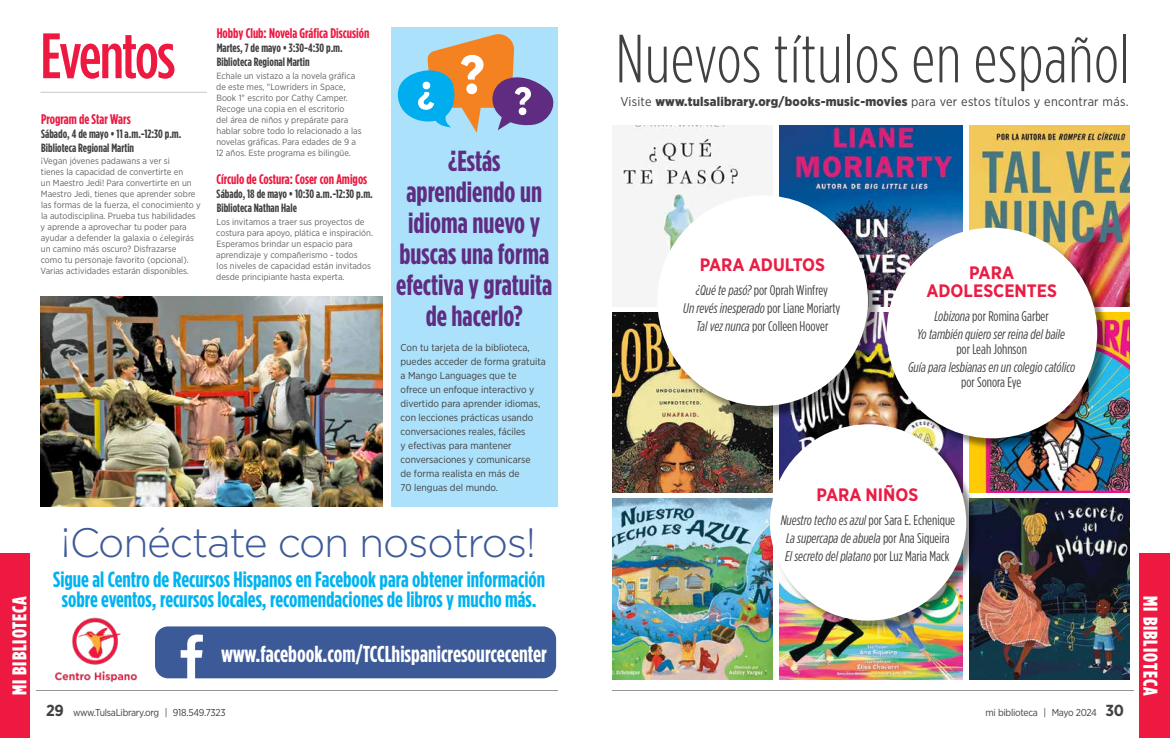
<style>
.page{position:relative;width:1170px;height:738px;background:#fff}
.page>*{position:absolute;margin:0;border:0;box-sizing:border-box;transform-origin:0 0}
.t1{font:300 68px "Gotham Condensed";letter-spacing:.01em;color:#414042}
.t2{font:500 64px "Gotham Condensed";letter-spacing:-.03em;color:#ed1941}
.t3{font:300 41px "Gotham";letter-spacing:-.03em;color:#3d5a98}
.t4{font:700 29px/31px "Gotham Condensed";color:#5f2c82;text-align:center}
.t5{font:700 23px "Gotham Condensed";color:#fff}
.t6{font:700 22px/19.5px "Gotham Condensed";color:#00b3f0;text-align:center}
.t7{font:900 20px "Gotham Condensed";letter-spacing:.05em;color:#fff}
.t8{font:700 18px/18px "Gotham Narrow";color:#e91d44;text-align:center}
.t9{font:italic 14px/18px "Gotham Condensed";color:#414042;text-align:center}
.t10{font:14px/18px "Gotham Condensed";color:#414042;text-align:center}
.t11{font:700 14px "Gotham Condensed";color:#ed1941}
.t12{font:12.7px "Gotham Narrow";letter-spacing:.02em;color:#414042}
.t13{font:700 12px/14px "Gotham Condensed";color:#414042}
.t14{font:10px/14px "Gotham Narrow";color:#414042}
.t15{font:10px "Gotham Narrow";letter-spacing:-.025em;color:#414042}
.t16{font:9px/11px "Gotham Narrow";color:#636466}
.s1{font-weight:900}
.s2{font-style:italic}
.s3{font-style:normal}
.s4{font-weight:700;font-size:16px}
</style>
<div class="page">
<hr style="left:36px;top:690px;width:522px;height:1px;background:#939598">
<div style="left:0;top:554px;width:30px;height:184px;background:#ed1941"></div>
<div style="left:1139px;top:554px;width:31px;height:184px;background:#ed1941"></div>
<hr style="left:612px;top:690px;width:522px;height:1px;background:#939598">
<hr style="left:40px;top:92px;width:167px;height:1px;background:#c7c8ca">
<img style="left:623px;top:126px;width:117px;height:114px">
<img style="left:612px;top:312px;width:160px;height:181px">
<img style="left:612px;top:499px;width:160px;height:180px">
<img style="left:779px;top:126px;width:183px;height:180px">
<img style="left:969px;top:126px;width:161px;height:180px">
<img style="left:779px;top:312px;width:109px;height:114px">
<img style="left:978px;top:312px;width:152px;height:181px">
<img style="left:779px;top:632px;width:183px;height:47px">
<img style="left:969px;top:499px;width:161px;height:180px">
<div style="left:659px;top:197px;width:221px;height:221px;background:#000;opacity:.45"></div>
<div style="left:657px;top:195px;width:211px;height:211px;background:#fff;border-radius:50%"></div>
<div style="left:888px;top:229px;width:222px;height:222px;background:#000;opacity:.45"></div>
<div style="left:887px;top:228px;width:210px;height:210px;background:#fff;border-radius:50%"></div>
<div style="left:771px;top:426px;width:207px;height:206px;background:#000;opacity:.45"></div>
<div style="left:770px;top:424px;width:196px;height:197px;background:#fff;border-radius:50%"></div>
<div style="left:155px;top:626px;width:401px;height:52px;background:#3d5a98;border-radius:13px"></div>
<svg style="left:181px;top:635px;width:22px;height:44px"></svg>
<img style="left:54px;top:618px;width:84px;height:63px">
<div style="left:392px;top:27px;width:166px;height:480px;background:#abe1fa"></div>
<svg style="left:397px;top:34px;width:157px;height:99px"></svg>
<img style="left:40px;top:296px;width:342px;height:211px">
<h2 class="t2" style="left:40px;top:19px;width:136px">Eventos</h2>
<h3 class="t11" style="left:41px;top:111px;width:91px">Program de Star Wars</h3>
<h3 class="t13" style="left:41px;top:127px;width:142px">Sábado, 4 de mayo • 11 a.m.-12:30 p.m.<br>Biblioteca Regional Martin</h3>
<p class="t16" style="left:40px;top:155px;width:162px">¡Vegan jóvenes padawans a ver si<br>tienes la capacidad de convertirte en<br>un Maestro Jedi! Para convertirte en un Maestro Jedi, tienes que aprender sobre las formas de la fuerza, el conocimiento y la autodisciplina. Prueba tus habilidades y aprende a aprovechar tu poder para ayudar a defender la galaxia o ¿elegirás un camino más oscuro? Disfrazarse<br>como tu personaje favorito (opcional).<br>Varias actividades estarán disponibles.</p>
<h3 class="t11" style="left:217px;top:25px;width:154px">Hobby Club: Novela Gráfica Discusión</h3>
<h3 class="t13" style="left:217px;top:41px;width:128px">Martes, 7 de mayo • 3:30-4:30 p.m.<br>Biblioteca Regional Martin</h3>
<p class="t16" style="left:216px;top:70px;width:147px">Echale un vistazo a la novela gráfica de este mes, "Lowriders in Space, Book 1" escrito por Cathy Camper.<br>Recoge una copia en el escritorio<br>del área de niños y prepárate para hablar sobre todo lo relacionado a las novelas gráficas. Para edades de 9 a 12 años. Este programa es bilingüe.</p>
<h3 class="t11" style="left:217px;top:171px;width:152px">Círculo de Costura: Coser con Amigos</h3>
<h3 class="t13" style="left:217px;top:187px;width:158px">Sábado, 18 de mayo • 10:30 a.m.-12:30 p.m.<br>Biblioteca Nathan Hale</h3>
<p class="t16" style="left:216px;top:216px;width:158px">Los invitamos a traer sus proyectos de costura para apoyo, plática e inspiración.<br>Esperamos brindar un espacio para aprendizaje y compañerismo - todos<br>los niveles de capacidad están invitados desde principiante hasta experta.</p>
<h3 class="t4" style="left:396px;top:146px;width:158px">¿Estás aprendiendo un idioma nuevo y buscas una forma efectiva y gratuita de hacerlo?</h3>
<p class="t14" style="left:400px;top:340px;width:147px">Con tu tarjeta de la biblioteca, puedes acceder de forma gratuita a Mango Languages que te ofrece un enfoque interactivo y divertido para aprender idiomas, con lecciones prácticas usando conversaciones reales, fáciles<br>y efectivas para mantener conversaciones y comunicarse<br>de forma realista en más de<br>70 lenguas del mundo.</p>
<h3 class="t3" style="left:61px;top:516px;width:477px">¡Conéctate con nosotros!</h3>
<h1 class="t1" style="left:616px;top:20px;width:516px">Nuevos títulos en español</h1>
<h3 class="t12" style="left:620px;top:94px;width:510px">Visite <span class="s1">www.tulsalibrary.org/books-music-movies</span> para ver estos títulos y encontrar más.</h3>
<h3 class="t8" style="left:700px;top:255px;width:127px">PARA ADULTOS</h3>
<h3 class="t10" style="left:683px;top:281px;width:159px"><span class="s2">¿Qué te pasó?</span> por Oprah Winfrey<br><span class="s2">Un revés inesperado</span> por Liane Moriarty<br><span class="s2">Tal vez nunca</span> por Colleen Hoover</h3>
<h3 class="t8" style="left:926px;top:263px;width:132px">PARA<br>ADOLESCENTES</h3>
<h3 class="t9" style="left:917px;top:307px;width:149px">Lobizona <span class="s3">por Romina Garber<br></span>Yo también quiero ser reina del baile</h3>
<h3 class="t10" style="left:956px;top:340px;width:72px">por Leah Johnson</h3>
<h3 class="t9" style="left:908px;top:358px;width:169px">Guía para lesbianas en un colegio católico</h3>
<h3 class="t10" style="left:961px;top:373px;width:62px">por Sonora Eye</h3>
<h3 class="t8" style="left:817px;top:486px;width:103px">PARA NIÑOS</h3>
<h3 class="t9" style="left:781px;top:511px;width:176px">Nuestro techo es azul <span class="s3">por Sara E. Echenique<br></span>La supercapa de abuela <span class="s3">por Ana Siqueira</span></h3>
<h3 class="t9" style="left:785px;top:547px;width:166px">El secreto del platano <span class="s3">por Luz Maria Mack</span></h3>
<h3 class="t6" style="left:53px;top:570px;width:494px">Sigue al Centro de Recursos Hispanos en Facebook para obtener información sobre eventos, recursos locales, recomendaciones de libros y mucho más.</h3>
<h3 class="t5" style="left:221px;top:640px;width:327px">www.facebook.com/TCCLhispanicresourcecenter</h3>
<h3 class="t7" style="left:8px;top:695px;width:101px;rotate:-90deg">MI BIBLIOTECA</h3>
<h3 class="t7" style="left:1162px;top:596px;width:101px;rotate:90deg">MI BIBLIOTECA</h3>
<p class="t15" style="left:46px;top:707px;width:181px"><span class="s4">29</span> www.TulsaLibrary.org | 918.549.7323</p>
<p class="t15" style="left:986px;top:707px;width:140px">mi biblioteca | Mayo 2024 <span class="s4">30</span></p>
</div>
